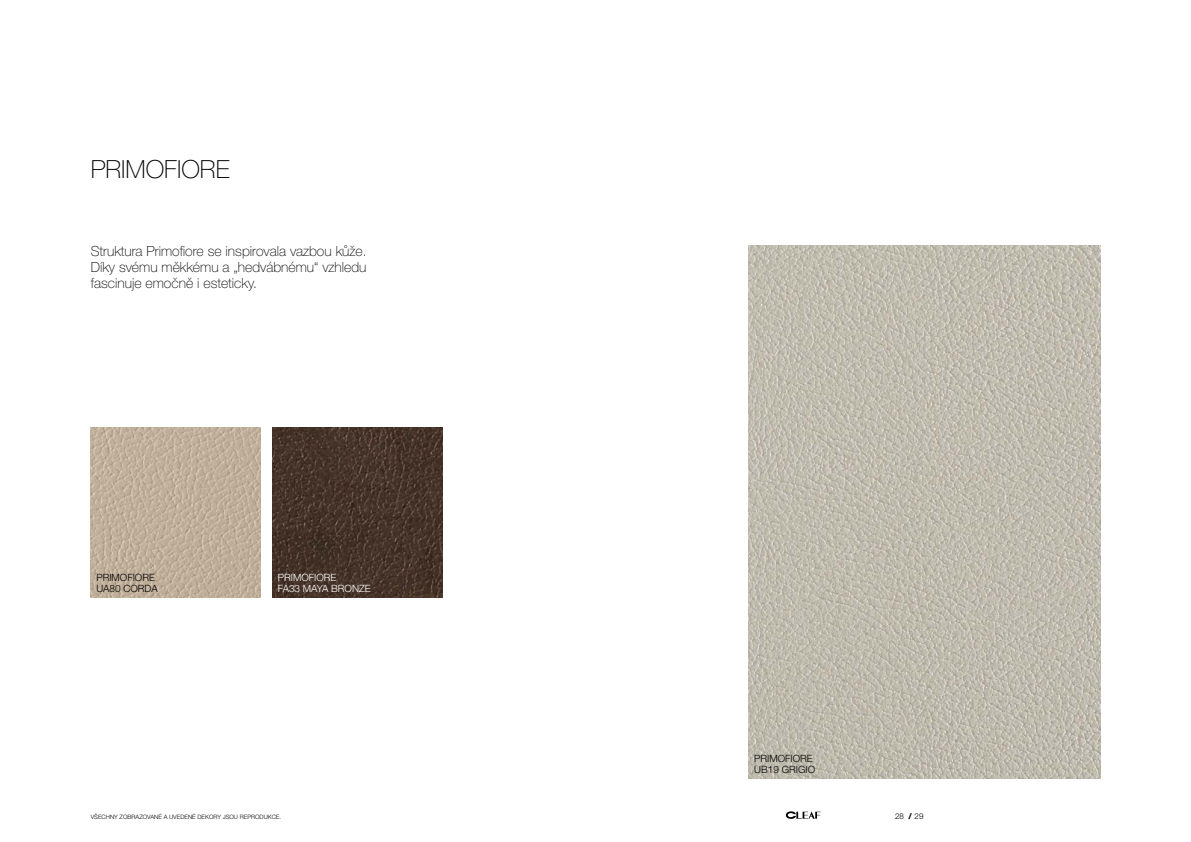
<style>
.page{position:relative;width:1191px;height:842px;background:#fff}
.page>*{position:absolute;margin:0;border:0;box-sizing:border-box;transform-origin:0 0}
.t1{font:100 25px "Helvetica Neue LT Std";color:#000}
.t2{font:100 14px/16px "Helvetica Neue LT Std";color:#000;text-align:justify}
.t3{font:300 10px/11px "Helvetica Neue LT Std";color:#000}
.t4{font:300 10px/11px "Helvetica Neue LT Std";color:#fff}
.t5{font:300 8px "Helvetica Neue LT Std";color:#000}
.t6{font:300 6px "Helvetica Neue LT Std";color:#000}
.s1{font-family:"Helvetica Neue LTW1 G"}
.s2{font-weight:900}
</style>
<div class="page">
<img style="left:748px;top:246px;width:352px;height:533px">
<img style="left:272px;top:427px;width:170px;height:170px">
<img style="left:91px;top:427px;width:170px;height:170px">
<svg style="left:786px;top:811px;width:34px;height:8px"></svg>
<h1 class="t1" style="left:91px;top:155px;width:140px">PRIMOFIORE</h1>
<p class="t2" style="left:91px;top:243px;width:277px">Struktura Primofiore se inspirovala vazbou k<span class="s1">ů</span>že.<br>Díky svému m<span class="s1">ě</span>kkému a „hedvábnému“ vzhledu fascinuje emo<span class="s1">č</span>n<span class="s1">ě</span> i esteticky.</p>
<p class="t3" style="left:96px;top:571px;width:63px">PRIMOFIORE<br>UA80 CORDA</p>
<p class="t4" style="left:278px;top:571px;width:94px">PRIMOFIORE<br>FA33 MAYA BRONZE</p>
<p class="t3" style="left:754px;top:753px;width:62px">PRIMOFIORE<br>UB19 GRIGIO</p>
<p class="t6" style="left:91px;top:813px;width:192px">VŠECHNY ZOBRAZOVANÉ A UVEDENÉ DEKORY JSOU REPRODUKCE.</p>
<p class="t5" style="left:895px;top:811px;width:30px">28 <span class="s2">/</span> 29</p>
</div>
